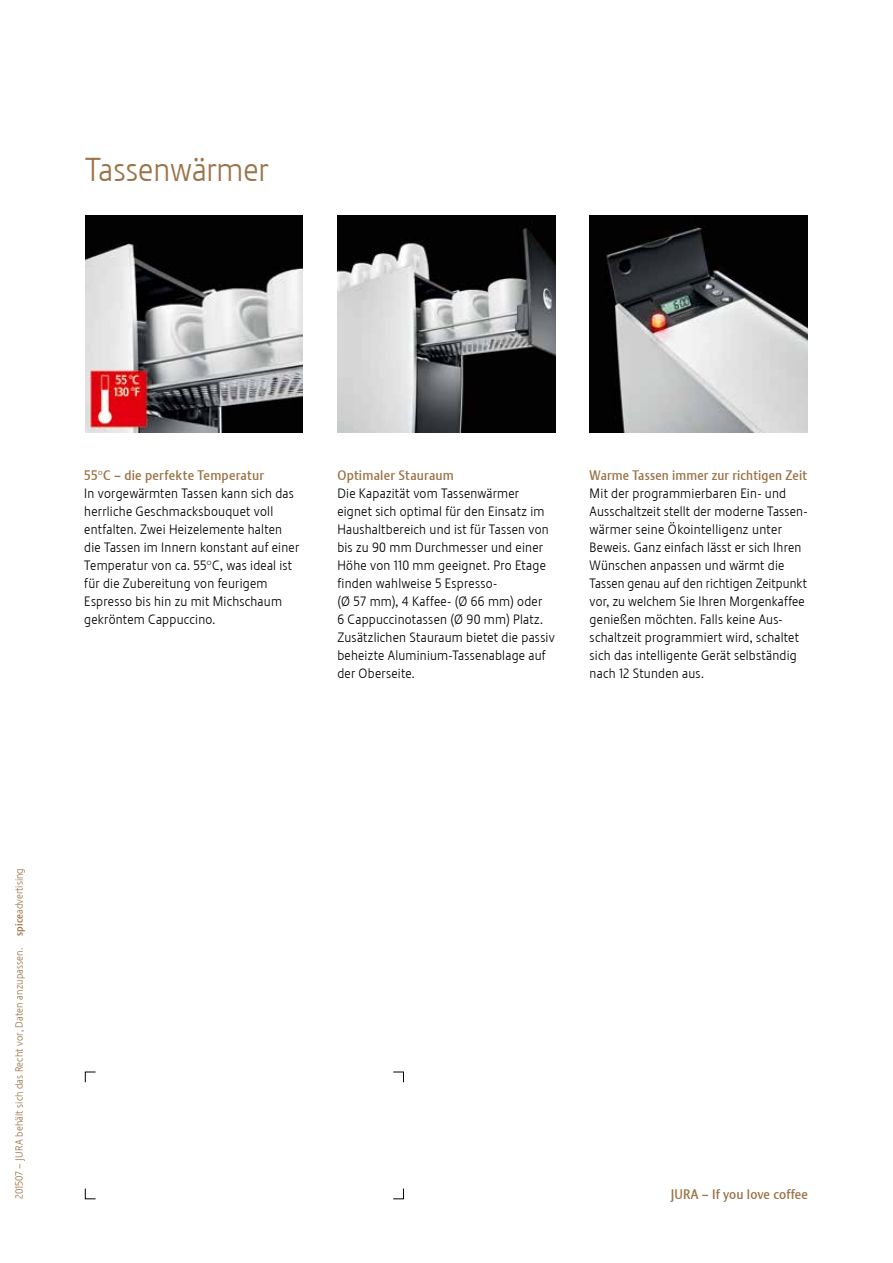
<style>
.page{position:relative;width:893px;height:1263px;background:#fff}
.page>*{position:absolute;margin:0;border:0;box-sizing:border-box;transform-origin:0 0}
.t1{font:33px "Stalemate LF Light";color:#9b7348}
.t2{font:13.5px/18px "Stalemate LF Light";letter-spacing:.015em;color:#000}
.t3{font:13.5px "Stalemate LF";letter-spacing:.015em;color:#9b7348}
.t4{font:10.5px "Stalemate LF Light";letter-spacing:.015em;color:#9b7348}
.s1{font-family:"Stalemate LF"}
</style>
<div class="page">
<img style="left:85px;top:215px;width:218px;height:217px">
<img style="left:338px;top:215px;width:217px;height:217px">
<img style="left:590px;top:215px;width:218px;height:217px">
<h1 class="t1" style="left:85px;top:150px;width:185px">Tassenwärmer</h1>
<p class="t3" style="left:84px;top:467px;width:181px">55°C – die perfekte Temperatur</p>
<p class="t2" style="left:84px;top:484px;width:216px">In vorgewärmten Tassen kann sich das herrliche Geschmacksbouquet voll entfalten. Zwei Heizelemente halten die Tassen im Innern konstant auf einer Temperatur von ca. 55°C, was ideal ist für die Zubereitung von feurigem Espresso bis hin zu mit Michschaum gekröntem Cappuccino.</p>
<p class="t3" style="left:337px;top:467px;width:118px">Optimaler Stauraum</p>
<p class="t2" style="left:337px;top:484px;width:219px">Die Kapazität vom Tassenwärmer eignet sich optimal für den Einsatz im Haushaltbereich und ist für Tassen von bis zu 90 mm Durchmesser und einer Höhe von 110 mm geeignet. Pro Etage finden wahlweise 5 Espresso-<br>(Ø 57 mm), 4 Kaffee- (Ø 66 mm) oder<br>6 Cappuccinotassen (Ø 90 mm) Platz.<br>Zusätzlichen Stauraum bietet die passiv beheizte Aluminium-Tassenablage auf der Oberseite.</p>
<p class="t3" style="left:590px;top:467px;width:219px">Warme Tassen immer zur richtigen Zeit</p>
<p class="t2" style="left:590px;top:484px;width:219px">Mit der programmierbaren Ein- und Ausschaltzeit stellt der moderne Tassen&shy;wärmer seine Ökointelligenz unter Beweis. Ganz einfach lässt er sich Ihren Wünschen anpassen und wärmt die Tassen genau auf den richtigen Zeitpunkt vor, zu welchem Sie Ihren Morgenkaffee genießen möchten. Falls keine Aus&shy;schaltzeit programmiert wird, schaltet sich das intelligente Gerät selbständig nach 12 Stunden aus.</p>
<p class="t4" style="left:13px;top:1199px;width:332px;rotate:-90deg">201507 – JURA behält sich das Recht vor, Daten anzupassen. <span class="s1">spice</span>advertising</p>
<p class="t3" style="left:671px;top:1186px;width:139px">JURA – If you love coffee</p>
</div>
